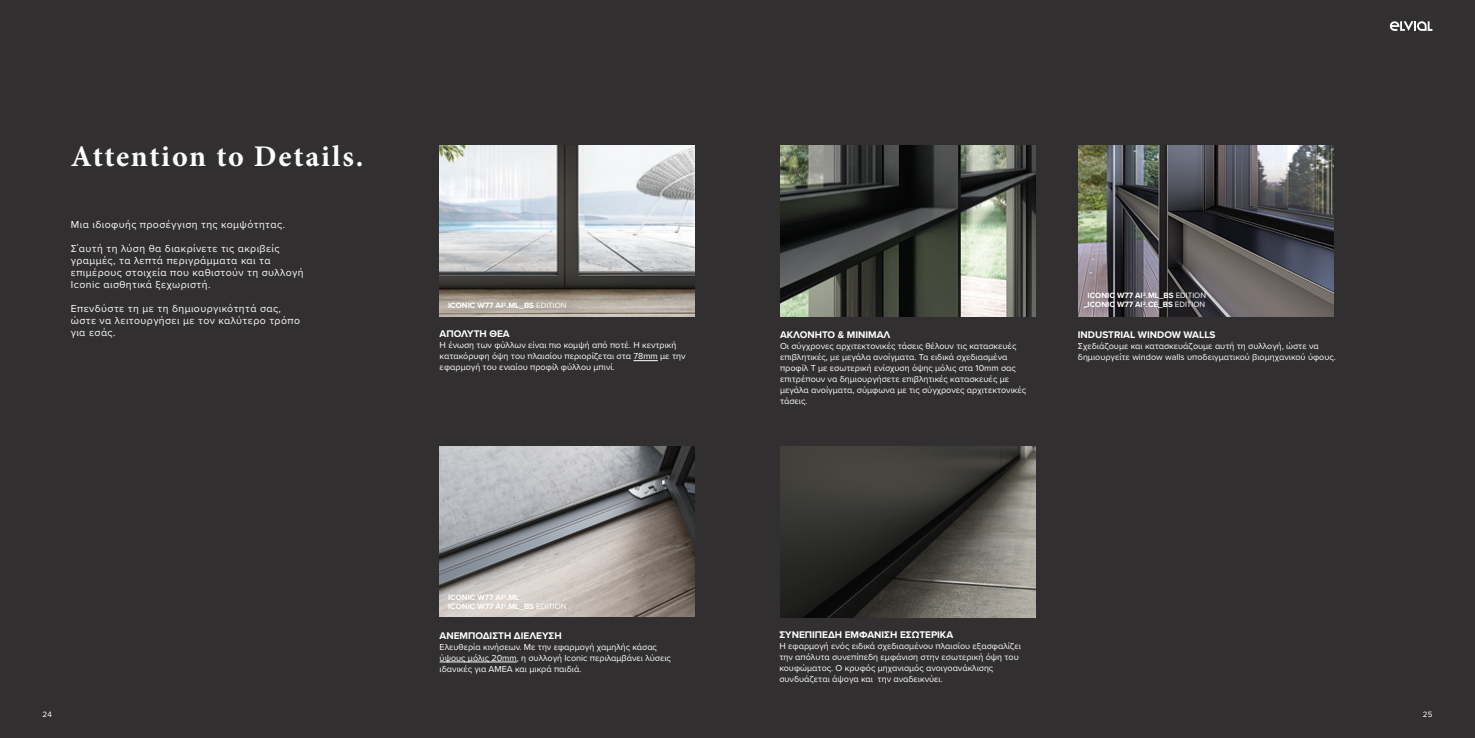
<style>
.page{position:relative;width:1475px;height:738px;background:#fff}
.page>*{position:absolute;margin:0;border:0;box-sizing:border-box;transform-origin:0 0}
.t1{font:700 30px "Minion Pro";letter-spacing:.055em;color:#fff}
.t2{font:10.5px/12px "Proxima Nova";letter-spacing:.04em;color:#fff}
.t3{font:700 10px "Proxima Nova";color:#fff}
.t4{font:9px/11px "Proxima Nova";color:#fff}
.t5{font:700 8px/9px "Proxima Nova";color:#fff}
.t6{font:8px "Proxima Nova";color:#fff}
.s1{font-weight:400}
</style>
<div class="page">
<div style="left:737px;top:0;width:737px;height:737px;background:#312f30"></div>
<div style="left:0;top:0;width:737px;height:737px;background:#312f30"></div>
<img style="left:780px;top:446px;width:255px;height:170px">
<img style="left:780px;top:146px;width:255px;height:170px">
<svg style="left:1389px;top:21px;width:42px;height:10px"></svg>
<hr style="left:439px;top:661px;width:77px;height:1px;background:#fff">
<img style="left:439px;top:446px;width:255px;height:170px">
<svg style="left:633px;top:360px;width:24px;height:1px"></svg>
<img style="left:439px;top:146px;width:255px;height:170px">
<img style="left:1078px;top:146px;width:254px;height:170px">
<h1 class="t1" style="left:71px;top:135px;width:294px">Attention to Details.</h1>
<p class="t2" style="left:71px;top:217px;width:216px">Μια ιδιοφυής προσέγγιση της κομψότητας.</p>
<p class="t2" style="left:71px;top:241px;width:234px">Σ΄αυτή τη λύση θα διακρίνετε τις ακριβείς γραμμές, τα λεπτά περιγράμματα και τα επιμέρους στοιχεία που καθιστούν τη συλλογή Iconic αισθητικά ξεχωριστή.</p>
<p class="t2" style="left:71px;top:301px;width:231px">Επενδύστε τη με τη δημιουργικότητά σας, ώστε να λειτουργήσει με τον καλύτερο τρόπο για εσάς.</p>
<p class="t5" style="left:448px;top:300px;width:120px">ICONIC W77 AI2.ML_BS <span class="s1">EDITION</span></p>
<p class="t3" style="left:439px;top:326px;width:72px">ΑΠΟΛΥΤΗ ΘΕΑ</p>
<p class="t4" style="left:439px;top:339px;width:247px">Η ένωση των φύλλων είναι πιο κομψή από ποτέ. Η κεντρική κατακόρυφη όψη του πλαισίου περιορίζεται στα 78mm με την εφαρμογή του ενιαίου προφίλ φύλλου μπινί.</p>
<p class="t5" style="left:448px;top:592px;width:120px">ICONIC W77 AI2.ML<br>ICONIC W77 AI2.ML_BS <span class="s1">EDITION</span></p>
<p class="t3" style="left:439px;top:627px;width:123px">ΑΝΕΜΠΟΔΙΣΤΗ ΔΙΕΛΕΥΣΗ</p>
<p class="t4" style="left:439px;top:640px;width:233px">Ελευθερία κινήσεων. Με την εφαρμογή χαμηλής κάσας ύψους μόλις 20mm, η συλλογή Iconic περιλαμβάνει λύσεις ιδανικές για ΑΜΕΑ και μικρά παιδιά.</p>
<p class="t3" style="left:780px;top:327px;width:112px">ΑΚΛΟΝΗΤΟ &amp; ΜΙΝΙΜΑΛ</p>
<p class="t4" style="left:780px;top:339px;width:247px">Οι σύγχρονες αρχιτεκτονικές τάσεις θέλουν τις κατασκευές επιβλητικές, με μεγάλα ανοίγματα. Τα ειδικά σχεδιασμένα προφίλ Τ με εσωτερική ενίσχυση όψης μόλις στα 10mm σας επιτρέπουν να δημιουργήσετε επιβλητικές κατασκευές με μεγάλα ανοίγματα, σύμφωνα με τις σύγχρονες αρχιτεκτονικές τάσεις.</p>
<p class="t5" style="left:1087px;top:291px;width:120px">ICONIC W77 AI2.ML_BS <span class="s1">EDITION<br></span>ICONIC W77 AI2.CE_BS <span class="s1">EDITION</span></p>
<p class="t3" style="left:1077px;top:327px;width:139px">INDUSTRIAL WINDOW WALLS</p>
<p class="t4" style="left:1077px;top:339px;width:259px">Σχεδιάζουμε και κατασκευάζουμε αυτή τη συλλογή, ώστε να δημιουργείτε window walls υποδειγματικού βιομηχανικού ύφους.</p>
<p class="t3" style="left:779px;top:627px;width:175px">ΣΥΝΕΠΙΠΕΔΗ ΕΜΦΑΝΙΣΗ ΕΣΩΤΕΡΙΚΑ</p>
<p class="t4" style="left:779px;top:640px;width:243px">Η εφαρμογή ενός ειδικά σχεδιασμένου πλαισίου εξασφαλίζει την απόλυτα συνεπίπεδη εμφάνιση στην εσωτερική όψη του κουφώματος. Ο κρυφός μηχανισμός ανοιγοανάκλισης συνδυάζεται άψογα και την αναδεικνύει.</p>
<p class="t6" style="left:43px;top:707px;width:11px">24</p>
<p class="t6" style="left:1422px;top:707px;width:11px">25</p>
</div>
